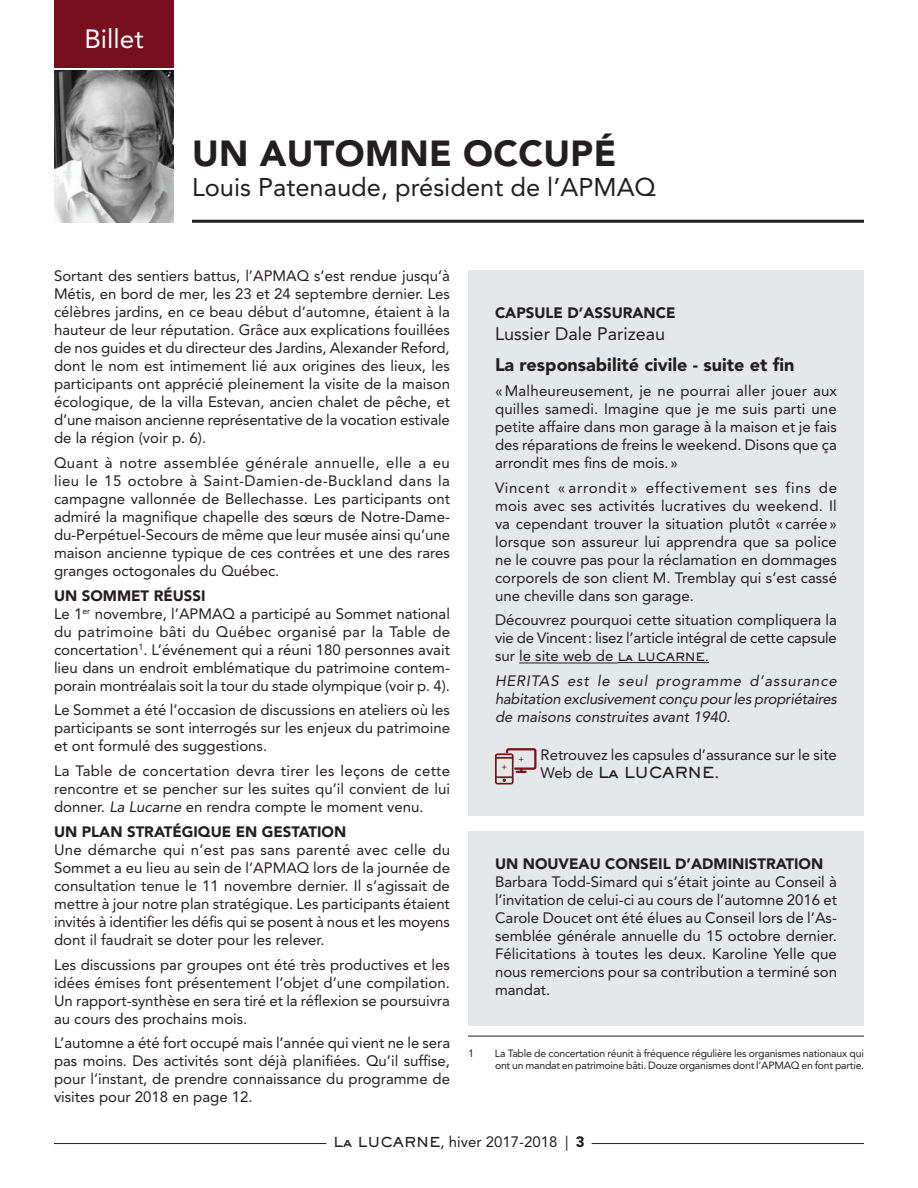
<style>
.page{position:relative;width:918px;height:1188px;background:#fff}
.page>*{position:absolute;margin:0;border:0;box-sizing:border-box;transform-origin:0 0}
.TITRE{font:900 36px "Avenir LT Std";letter-spacing:.01em;color:#231f20}
.t1{font:26.25px "Avenir LT Std";color:#fff}
.Auteur{font:25.5px "Avenir LT Std";color:#231f20}
.txt_courrant{font:900 18px "Avenir LT Std";color:#231f20}
.txt_courrant_FIN{font:18px "Avenir LT Std";color:#231f20}
.txt_courrant-2{font:15px/18px "Avenir LT Std";color:#231f20;text-align:justify}
.txt_courrant-3{font:italic 15px/18px "Avenir LT Std";color:#231f20;text-align:justify}
.Sous-Titre{font:900 15px "Avenir LT Std";color:#231f20}
.FOOTNOTE{font:10.5px/12px "Avenir LT Std";letter-spacing:-.02em;color:#231f20}
.s1{font-style:italic}
.s2{font-family:"Sackers Gothic Std";font-weight:800;font-size:11.25px}
.s3{font-family:"Sackers Gothic Std";font-weight:800}
.s4{font-family:"Sackers Gothic Std";font-weight:800;font-size:13.5px}
.s5{font-weight:900}
</style>
<div class="page">
<hr style="left:572px;top:1143px;width:292px;height:1px;background:#231f20">
<hr style="left:54px;top:1143px;width:294px;height:1px;background:#231f20">
<div style="left:326px;top:1124px;width:266px;height:30px;background:#fff"></div>
<div style="left:54px;top:0;width:120px;height:68px;background:#770f1d"></div>
<img style="left:54px;top:70px;width:120px;height:153px">
<hr style="left:192px;top:220px;width:672px;height:3px;background:#231f20">
<div style="left:468px;top:270px;width:396px;height:545px;background:#e6e7e9"></div>
<hr style="left:519px;top:663px;width:99px;height:1px;background:#231f20">
<hr style="left:618px;top:662px;width:91px;height:1px;background:#231f20">
<svg style="left:495px;top:748px;width:41px;height:36px"></svg>
<div style="left:468px;top:831px;width:396px;height:195px;background:#e6e7e9"></div>
<hr style="left:468px;top:1036px;width:396px;height:1px;background:#231f20">
<p class="t1" style="left:84px;top:23px;width:61px">Billet</p>
<p class="TITRE" style="left:192px;top:131px;width:426px">UN AUTOMNE OCCUPÉ</p>
<p class="Auteur" style="left:192px;top:172px;width:465px">Louis Patenaude, président de l’APMAQ</p>
<p class="txt_courrant-2" style="left:54px;top:267px;width:398px">Sortant des sentiers battus, l’APMAQ s’est rendue jusqu’à Métis, en bord de mer, les 23 et 24 septembre dernier. Les célèbres jardins, en ce beau début d’automne, étaient à la hauteur de leur réputation. Grâce aux explications fouillées de nos guides et du directeur des Jardins, Alexander Reford, dont le nom est intimement lié aux origines des lieux, les participants ont apprécié pleinement la visite de la maison écologique, de la villa Estevan, ancien chalet de pêche, et d’une maison ancienne représentative de la vocation estivale de la région (voir p. 6).</p>
<p class="txt_courrant-2" style="left:54px;top:454px;width:398px">Quant à notre assemblée générale annuelle, elle a eu lieu le 15 octobre à Saint-Damien-de-Buckland dans la campagne vallonnée de Bellechasse. Les participants ont admiré la magnifique chapelle des sœurs de Notre-Dame&shy;du-Perpétuel-Secours de même que leur musée ainsi qu’une maison ancienne typique de ces contrées et une des rares granges octogonales du Québec.</p>
<p class="Sous-Titre" style="left:54px;top:586px;width:153px">UN SOMMET RÉUSSI</p>
<p class="txt_courrant-2" style="left:54px;top:605px;width:398px">Le 1<sup>er</sup> novembre, l’APMAQ a participé au Sommet national du patrimoine bâti du Québec organisé par la Table de concertation<sup>1</sup>. L’événement qui a réuni 180 personnes avait lieu dans un endroit emblématique du patrimoine contem&shy;porain montréalais soit la tour du stade olympique (voir p. 4).</p>
<p class="txt_courrant-2" style="left:54px;top:701px;width:398px">Le Sommet a été l’occasion de discussions en ateliers où les participants se sont interrogés sur les enjeux du patrimoine et ont formulé des suggestions.</p>
<p class="txt_courrant-2" style="left:54px;top:762px;width:398px">La Table de concertation devra tirer les leçons de cette rencontre et se pencher sur les suites qu’il convient de lui donner. <span class="s1">La Lucarne</span> en rendra compte le moment venu.</p>
<p class="Sous-Titre" style="left:54px;top:823px;width:294px">UN PLAN STRATÉGIQUE EN GESTATION</p>
<p class="txt_courrant-2" style="left:54px;top:841px;width:398px">Une démarche qui n’est pas sans parenté avec celle du Sommet a eu lieu au sein de l’APMAQ lors de la journée de consultation tenue le 11 novembre dernier. Il s’agissait de mettre à jour notre plan stratégique. Les participants étaient invités à identifier les défis qui se posent à nous et les moyens dont il faudrait se doter pour les relever.</p>
<p class="txt_courrant-2" style="left:54px;top:956px;width:398px">Les discussions par groupes ont été très productives et les idées émises font présentement l’objet d’une compilation.<br>Un rapport-synthèse en sera tiré et la réflexion se poursuivra au cours des prochains mois.</p>
<p class="txt_courrant-2" style="left:54px;top:1034px;width:398px">L’automne a été fort occupé mais l’année qui vient ne le sera pas moins. Des activités sont déjà planifiées. Qu’il suffise, pour l’instant, de prendre connaissance du programme de visites pour 2018 en page 12.</p>
<p class="Sous-Titre" style="left:495px;top:304px;width:182px">CAPSULE D’ASSURANCE</p>
<p class="txt_courrant_FIN" style="left:495px;top:323px;width:172px">Lussier Dale Parizeau</p>
<p class="txt_courrant" style="left:495px;top:354px;width:301px">La responsabilité civile - suite et fin</p>
<p class="txt_courrant-2" style="left:495px;top:382px;width:344px">« Malheureusement, je ne pourrai aller jouer aux quilles samedi. Imagine que je me suis parti une petite affaire dans mon garage à la maison et je fais des réparations de freins le weekend. Disons que ça arrondit mes fins de mois.»</p>
<p class="txt_courrant-2" style="left:495px;top:479px;width:344px">Vincent « arrondit » effectivement ses fins de mois avec ses activités lucratives du weekend. Il va cependant trouver la situation plutôt « carrée» lorsque son assureur lui apprendra que sa police ne le couvre pas pour la réclamation en dommages corporels de son client M. Tremblay qui s’est cassé une cheville dans son garage.</p>
<p class="txt_courrant-2" style="left:495px;top:611px;width:344px">Découvrez pourquoi cette situation compliquera la vie de Vincent: lisez l’article intégral de cette capsule sur le site web de <span class="s2">La LUCARNE.</span></p>
<p class="txt_courrant-3" style="left:495px;top:672px;width:343px">HERITAS est le seul programme d’assurance habitation exclusivement conçu pour les propriétaires de maisons construites avant 1940.</p>
<p class="txt_courrant-2" style="left:541px;top:746px;width:298px">Retrouvez les capsules d’assurance sur le site<br>Web de <span class="s3">La LUCARNE.</span></p>
<p class="Sous-Titre" style="left:495px;top:855px;width:330px">UN NOUVEAU CONSEIL D’ADMINISTRATION</p>
<p class="txt_courrant-2" style="left:495px;top:873px;width:344px">Barbara Todd-Simard qui s’était jointe au Conseil à l’invitation de celui-ci au cours de l’automne 2016 et Carole Doucet ont été élues au Conseil lors de l’As&shy;semblée générale annuelle du 15 octobre dernier.<br>Félicitations à toutes les deux. Karoline Yelle que nous remercions pour sa contribution a terminé son mandat.</p>
<p class="FOOTNOTE" style="left:468px;top:1047px;width:7px">1</p>
<p class="FOOTNOTE" style="left:495px;top:1047px;width:371px">La Table de concertation réunit à fréquence régulière les organismes nationaux qui ont un mandat en patrimoine bâti. Douze organismes dont l’APMAQ en font partie.</p>
<p class="txt_courrant-2" style="left:333px;top:1133px;width:253px"><span class="s4">La LUCARNE</span>, hiver 2017-2018 | <span class="s5">3</span></p>
</div>
